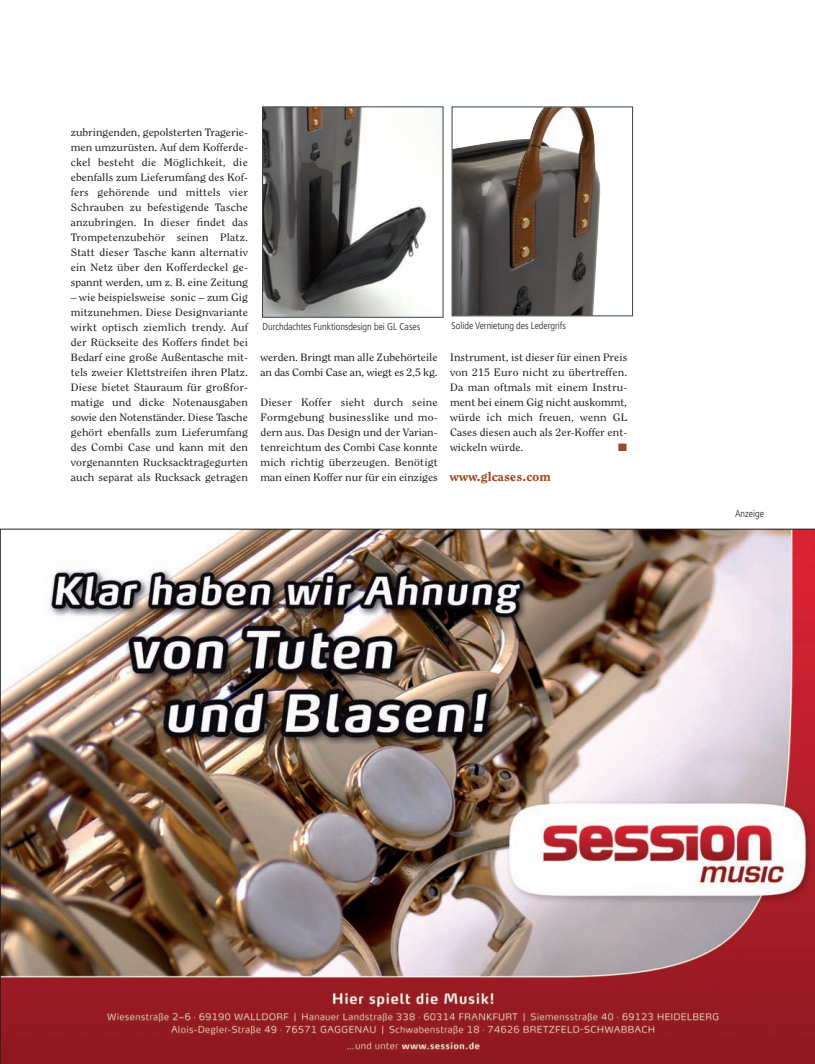
<style>
.page{position:relative;width:815px;height:1064px;background:#fff}
.page>*{position:absolute;margin:0;border:0;box-sizing:border-box;transform-origin:0 0}
.t1{font:800 12.5px "Clearface Std";letter-spacing:.005em;color:#9c4822;scale:1.1 1}
.t2{font:10.62px/15px "Clearface Std";letter-spacing:.005em;color:#231f20;text-align:justify;scale:1.1 1}
.t3{font:10.62px "Zapf Dingbats";color:#9c4822;scale:1.1 1}
.t4{font:300 condensed 10px "Frutiger LT Std";letter-spacing:-.005em;color:#231f20}
</style>
<div class="page">
<img style="left:454px;top:109px;width:146px;height:205px">
<div style="left:452px;top:107px;width:181px;height:209px;border:1px solid #364444"></div>
<img style="left:264px;top:109px;width:177px;height:207px">
<div style="left:262px;top:107px;width:181px;height:211px;border:1px solid #364444"></div>
<img style="left:0;top:529px;width:815px;height:535px">
<p class="t2" style="left:71px;top:125px;width:163px">zubringenden, gepolsterten Tragerie&shy;men umzurüsten. Auf dem Kofferde&shy;ckel besteht die Möglichkeit, die ebenfalls zum Lieferumfang des Kof&shy;fers gehörende und mittels vier Schrauben zu befestigende Tasche anzubringen. In dieser findet das Trompetenzubehör seinen Platz.<br>Statt dieser Tasche kann alternativ ein Netz über den Kofferdeckel ge&shy;spannt werden, um z. B. eine Zeitung</p>
<p class="t2" style="left:71px;top:290px;width:163px">– wie beispielsweise sonic – zum Gig mitzunehmen. Diese Designvariante wirkt optisch ziemlich trendy. Auf der Rückseite des Koffers findet bei Bedarf eine große Außentasche mit&shy;tels zweier Klettstreifen ihren Platz.<br>Diese bietet Stauraum für großfor&shy;matige und dicke Notenausgaben sowie den Notenständer. Diese Tasche gehört ebenfalls zum Lieferumfang des Combi Case und kann mit den vorgenannten Rucksacktragegurten auch separat als Rucksack getragen</p>
<p class="t4" style="left:263px;top:322px;width:159px">Durchdachtes Funktionsdesign bei GL Cases</p>
<p class="t4" style="left:452px;top:322px;width:116px">Solide Vernietung des Ledergrifs</p>
<p class="t2" style="left:260px;top:350px;width:163px">werden. Bringt man alle Zubehörteile an das Combi Case an, wiegt es 2,5 kg.</p>
<p class="t2" style="left:261px;top:395px;width:163px">Dieser Koffer sieht durch seine Formgebung businesslike und mo&shy;dern aus. Das Design und der Varian&shy;tenreichtum des Combi Case konnte mich richtig überzeugen. Benötigt man einen Koffer nur für ein einziges</p>
<p class="t2" style="left:450px;top:350px;width:163px">Instrument, ist dieser für einen Preis von 215 Euro nicht zu übertreffen.<br>Da man oftmals mit einem Instru&shy;ment bei einem Gig nicht auskommt, würde ich mich freuen, wenn GL Cases diesen auch als 2er-Koffer ent&shy;wickeln würde.</p>
<p class="t3" style="left:618px;top:441px;width:10px">■</p>
<p class="t1" style="left:450px;top:471px;width:93px">www.glcases.com</p>
<p class="t4" style="left:735px;top:510px;width:31px">Anzeige</p>
</div>
